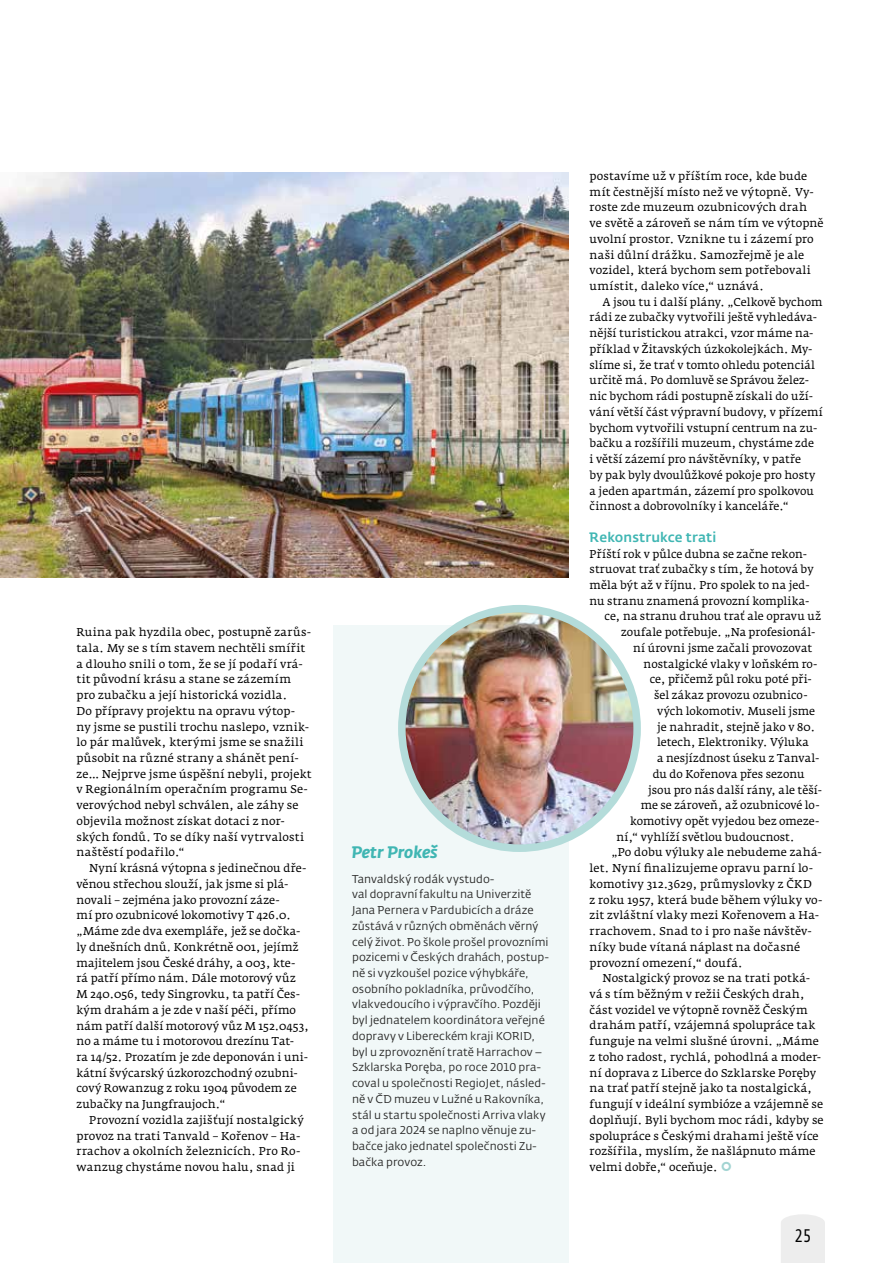
<style>
.page{position:relative;width:893px;height:1263px;background:#fff}
.page>*{position:absolute;margin:0;border:0;box-sizing:border-box;transform-origin:0 0}
.t1{font:18px "CD Fedra Cond Pro";color:#000}
.t2{font:italic 700 16.5px "CD Fedra";letter-spacing:.01em;color:#40b6b3}
.t3{font:500 13.5px "CD Fedra";letter-spacing:.01em;color:#40b6b3}
.t4{font:11.25px/15.8px "Fedra Serif A Pro";letter-spacing:.01em;color:#000}
.t5{font:11.25px/15.8px "CD Fedra";letter-spacing:.005em;color:#282827}
.s1{font-weight:500;font-size:15px;color:#a2d4d2}
</style>
<div class="page">
<div style="left:781px;top:1214px;width:44px;height:49px;background:#ededed"></div>
<div style="left:333px;top:626px;width:235px;height:637px;background:#f1f8f8"></div>
<img style="left:402px;top:609px;width:235px;height:239px">
<div style="left:398px;top:605px;width:243px;height:247px;border:8px solid #b4dcda;border-radius:50%"></div>
<img style="left:0;top:172px;width:568px;height:406px">
<p class="t4" style="left:77px;top:624px;width:237px">Ruina pak hyzdila obec, postupně zarůs&shy;tala. My se s tím stavem nechtěli smířit a dlouho snili o tom, že se jí podaří vrá&shy;tit původní krásu a stane se zázemím pro zubačku a její historická vozidla.<br>Do přípravy projektu na opravu výtop&shy;ny jsme se pustili trochu naslepo, vznik&shy;lo pár malůvek, kterými jsme se snažili působit na různé strany a shánět pení&shy;ze… Nejprve jsme úspěšní nebyli, projekt v Regionálním operačním programu Se&shy;verovýchod nebyl schválen, ale záhy se objevila možnost získat dotaci z nor&shy;ských fondů. To se díky naší vytrvalosti naštěstí podařilo.“</p>
<p class="t4" style="left:77px;top:860px;width:234px;text-indent:13px">Nyní krásná výtopna s jedinečnou dře&shy;věnou střechou slouží, jak jsme si plá&shy;novali – zejména jako provozní záze-<br>mí pro ozubnicové lokomotivy T 426.0. „Máme zde dva exempláře, jež se dočka&shy;ly dnešních dnů. Konkrétně 001, jejímž majitelem jsou České dráhy, a 003, kte&shy;rá patří přímo nám. Dále motorový vůz M 240.056, tedy Singrovku, ta patří Čes&shy;kým drahám a je zde v naší péči, přímo nám patří další motorový vůz M 152.0453, no a máme tu i motorovou drezínu Tat-<br>ra 14/52. Prozatím je zde deponován i uni&shy;kátní švýcarský úzkorozchodný ozubni&shy;cový Rowanzug z roku 1904 původem ze zubačky na Jungfraujoch.“</p>
<p class="t4" style="left:77px;top:1112px;width:229px;text-indent:13px">Provozní vozidla zajišťují nostalgický provoz na trati Tanvald – Kořenov – Ha&shy;rrachov a okolních železnicích. Pro Ro&shy;wanzug chystáme novou halu, snad ji</p>
<h2 class="t2" style="left:352px;top:842px;width:87px">Petr Prokeš</h2>
<p class="t5" style="left:352px;top:871px;width:198px">Tanvaldský rodák vystudo-<br>val dopravní fakultu na Univerzitě Jana Pernera v Pardubicích a dráze zůstává v různých obměnách věrný celý život. Po škole prošel provozními pozicemi v Českých drahách, postup&shy;ně si vyzkoušel pozice výhybkáře, osobního pokladníka, průvodčího, vlakvedoucího i výpravčího. Později byl jednatelem koordinátora veřejné dopravy v Libereckém kraji KORID, byl u zprovoznění tratě Harrachov – Szklarska Poręba, po roce 2010 pra&shy;coval u společnosti RegioJet, násled&shy;ně v ČD muzeu v Lužné u Rakovníka, stál u startu společnosti Arriva vlaky a od jara 2024 se naplno věnuje zu&shy;bačce jako jednatel společnosti Zu&shy;bačka provoz.</p>
<p class="t4" style="left:590px;top:168px;width:235px">postavíme už v příštím roce, kde bude mít čestnější místo než ve výtopně. Vy&shy;roste zde muzeum ozubnicových drah<br>ve světě a zároveň se nám tím ve výtopně uvolní prostor. Vznikne tu i zázemí pro naši důlní drážku. Samozřejmě je ale vozidel, která bychom sem potřebovali umístit, daleko více,“ uznává.</p>
<p class="t4" style="left:590px;top:294px;width:235px;text-indent:13px">A jsou tu i další plány. „Celkově bychom rádi ze zubačky vytvořili ještě vyhledáva&shy;nější turistickou atrakci, vzor máme na&shy;příklad v Žitavských úzkokolejkách. My&shy;slíme si, že trať v tomto ohledu potenciál určitě má. Po domluvě se Správou želez&shy;nic bychom rádi postupně získali do uží&shy;vání větší část výpravní budovy, v přízemí bychom vytvořili vstupní centrum na zu&shy;bačku a rozšířili muzeum, chystáme zde<br>i větší zázemí pro návštěvníky, v patře<br>by pak byly dvoulůžkové pokoje pro hosty a jeden apartmán, zázemí pro spolkovou činnost a dobrovolníky i kanceláře.“</p>
<p class="t3" style="left:590px;top:529px;width:128px">Rekonstrukce trati</p>
<p class="t4" style="left:590px;top:546px;width:219px">Příští rok v půlce dubna se začne rekon-</p>
<p class="t4" style="left:590px;top:561px;width:225px">struovat trať zubačky s tím, že hotová by</p>
<p class="t4" style="left:590px;top:577px;width:221px">měla být až v říjnu. Pro spolek to na jed-</p>
<p class="t4" style="left:590px;top:593px;width:221px">nu stranu znamená provozní komplika-</p>
<p class="t4" style="left:605px;top:609px;width:218px">ce, na stranu druhou trať ale opravu už</p>
<p class="t4" style="left:621px;top:624px;width:196px">zoufale potřebuje. „Na profesionál-</p>
<p class="t4" style="left:633px;top:640px;width:180px">ní úrovni jsme začali provozovat</p>
<p class="t4" style="left:644px;top:656px;width:175px">nostalgické vlaky v loňském ro-</p>
<p class="t4" style="left:650px;top:672px;width:164px">ce, přičemž půl roku poté při-</p>
<p class="t4" style="left:654px;top:687px;width:155px">šel zákaz provozu ozubnico-</p>
<p class="t4" style="left:657px;top:703px;width:159px">vých lokomotiv. Museli jsme</p>
<p class="t4" style="left:657px;top:719px;width:160px">je nahradit, stejně jako v 80.</p>
<p class="t4" style="left:657px;top:734px;width:153px">letech, Elektroniky. Výluka</p>
<p class="t4" style="left:657px;top:750px;width:164px">a nesjízdnost úseku z Tanval-</p>
<p class="t4" style="left:653px;top:766px;width:153px">du do Kořenova přes sezonu</p>
<p class="t4" style="left:648px;top:782px;width:175px">jsou pro nás další rány, ale těší-</p>
<p class="t4" style="left:641px;top:797px;width:180px">me se zároveň, až ozubnicové lo-</p>
<p class="t4" style="left:630px;top:813px;width:191px">komotivy opět vyjedou bez omeze-</p>
<p class="t4" style="left:617px;top:829px;width:180px">ní,“ vyhlíží světlou budoucnost.</p>
<p class="t4" style="left:611px;top:845px;width:212px">„Po dobu výluky ale nebudeme zahá-</p>
<p class="t4" style="left:590px;top:860px;width:225px">let. Nyní finalizujeme opravu parní lo-</p>
<p class="t4" style="left:590px;top:876px;width:224px">komotivy 312.3629, průmyslovky z ČKD</p>
<p class="t4" style="left:590px;top:892px;width:234px">z roku 1957, která bude během výluky vo-</p>
<p class="t4" style="left:590px;top:908px;width:231px">zit zvláštní vlaky mezi Kořenovem a Ha-</p>
<p class="t4" style="left:590px;top:923px;width:224px">rrachovem. Snad to i pro naše návštěv-</p>
<p class="t4" style="left:590px;top:939px;width:212px">níky bude vítaná náplast na dočasné</p>
<p class="t4" style="left:590px;top:955px;width:155px">provozní omezení,“ doufá.</p>
<p class="t4" style="left:602px;top:970px;width:209px">Nostalgický provoz se na trati potká-</p>
<p class="t4" style="left:590px;top:986px;width:217px">vá s tím běžným v režii Českých drah,</p>
<p class="t4" style="left:590px;top:1002px;width:220px">část vozidel ve výtopně rovněž Českým</p>
<p class="t4" style="left:590px;top:1018px;width:227px">drahám patří, vzájemná spolupráce tak</p>
<p class="t4" style="left:590px;top:1033px;width:231px">funguje na velmi slušné úrovni. „Máme</p>
<p class="t4" style="left:590px;top:1049px;width:233px">z toho radost, rychlá, pohodlná a moder-</p>
<p class="t4" style="left:590px;top:1065px;width:228px">ní doprava z Liberce do Szklarske Poręby</p>
<p class="t4" style="left:590px;top:1081px;width:224px">na trať patří stejně jako ta nostalgická,</p>
<p class="t4" style="left:590px;top:1096px;width:235px">fungují v ideální symbióze a vzájemně se</p>
<p class="t4" style="left:590px;top:1112px;width:235px">doplňují. Byli bychom moc rádi, kdyby se</p>
<p class="t4" style="left:590px;top:1128px;width:231px">spolupráce s Českými drahami ještě více</p>
<p class="t4" style="left:590px;top:1143px;width:227px">rozšířila, myslím, že našlápnuto máme</p>
<p class="t4" style="left:590px;top:1159px;width:144px">velmi dobře,“ oceňuje. <span class="s1">○</span></p>
<h1 class="t1" style="left:794px;top:1226px;width:18px">25</h1>
</div>
